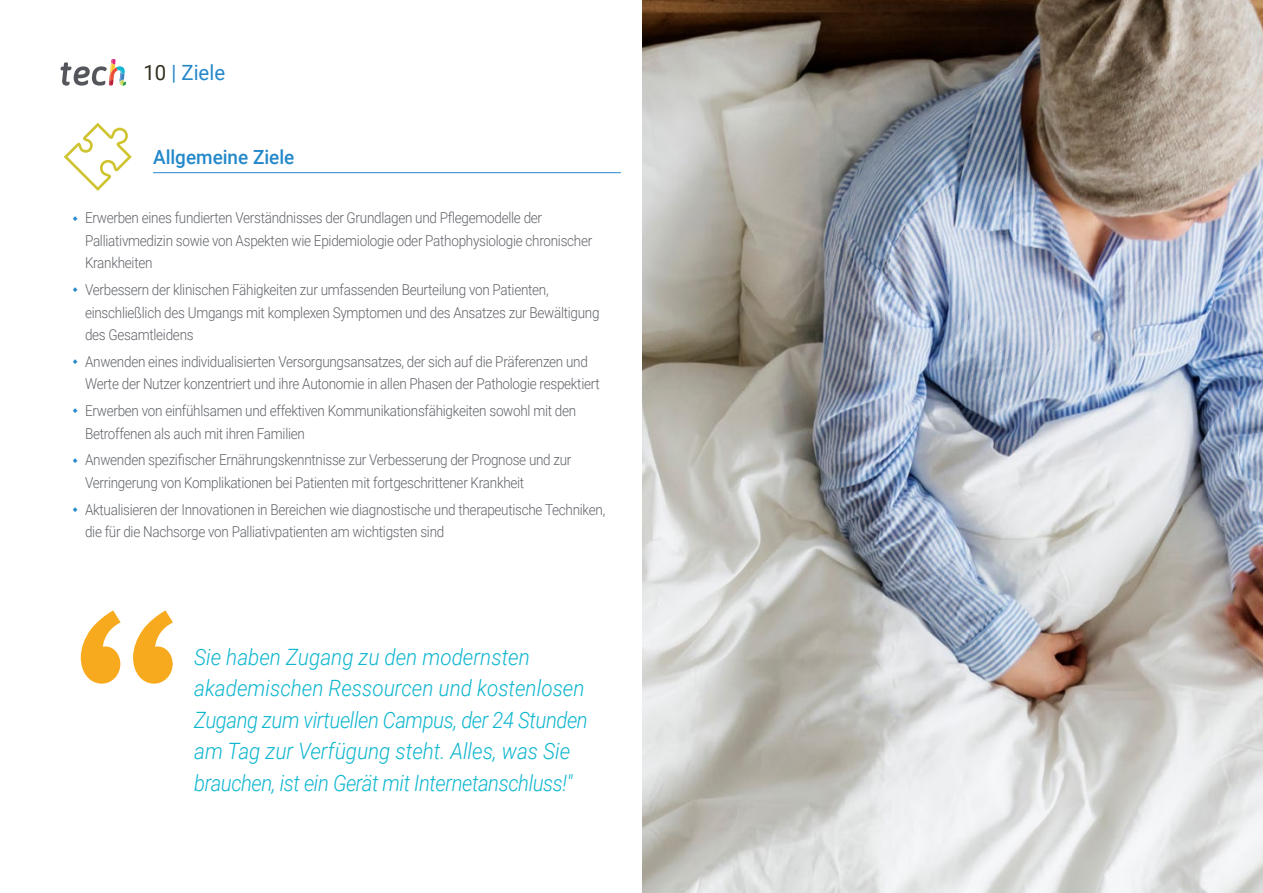
<style>
.page{position:relative;width:1263px;height:893px;background:#fff}
.page>*{position:absolute;margin:0;border:0;box-sizing:border-box;transform-origin:0 0}
.t1{font:italic 300 22.5px/31.5px "Roboto";color:#0fb6cf;scale:.92 1}
.t2{font:21px "Roboto";color:#2488c9}
.t3{font:500 19.5px "Roboto";color:#2488c9}
.t4{font:300 15px/22.5px "Roboto";letter-spacing:-.02em;color:#61646a;scale:.9 1}
.s1{color:#312e20}
</style>
<div class="page">
<hr style="left:153px;top:172px;width:468px;height:1px;background:#2488c9">
<svg style="left:64px;top:123px;width:68px;height:68px"></svg>
<img style="left:642px;top:0;width:621px;height:893px">
<svg style="left:81px;top:610px;width:92px;height:74px"></svg>
<svg style="left:61px;top:59px;width:65px;height:27px"></svg>
<h2 class="t2" style="left:144px;top:57px;width:83px"><span class="s1">10</span> | Ziele</h2>
<h3 class="t3" style="left:153px;top:144px;width:143px">Allgemeine Ziele</h3>
<p class="t4" style="left:85px;top:206px;width:565px">Erwerben eines fundierten Verständnisses der Grundlagen und Pflegemodelle der<br>Palliativmedizin sowie von Aspekten wie Epidemiologie oder Pathophysiologie chronischer<br>Krankheiten</p>
<p class="t4" style="left:85px;top:278px;width:573px">Verbessern der klinischen Fähigkeiten zur umfassenden Beurteilung von Patienten, einschließlich des Umgangs mit komplexen Symptomen und des Ansatzes zur Bewältigung des Gesamtleidens</p>
<p class="t4" style="left:85px;top:350px;width:573px">Anwenden eines individualisierten Versorgungsansatzes, der sich auf die Präferenzen und<br>Werte der Nutzer konzentriert und ihre Autonomie in allen Phasen der Pathologie respektiert</p>
<p class="t4" style="left:85px;top:399px;width:547px">Erwerben von einfühlsamen und effektiven Kommunikationsfähigkeiten sowohl mit den<br>Betroffenen als auch mit ihren Familien</p>
<p class="t4" style="left:85px;top:448px;width:542px">Anwenden spezifischer Ernährungskenntnisse zur Verbesserung der Prognose und zur<br>Verringerung von Komplikationen bei Patienten mit fortgeschrittener Krankheit</p>
<p class="t4" style="left:85px;top:497px;width:579px">Aktualisieren der Innovationen in Bereichen wie diagnostische und therapeutische Techniken, die für die Nachsorge von Palliativpatienten am wichtigsten sind</p>
<h1 class="t1" style="left:194px;top:640px;width:429px">Sie haben Zugang zu den modernsten akademischen Ressourcen und kostenlosen Zugang zum virtuellen Campus, der 24 Stunden am Tag zur Verfügung steht. Alles, was Sie brauchen, ist ein Gerät mit Internetanschluss!"</h1>
</div>
